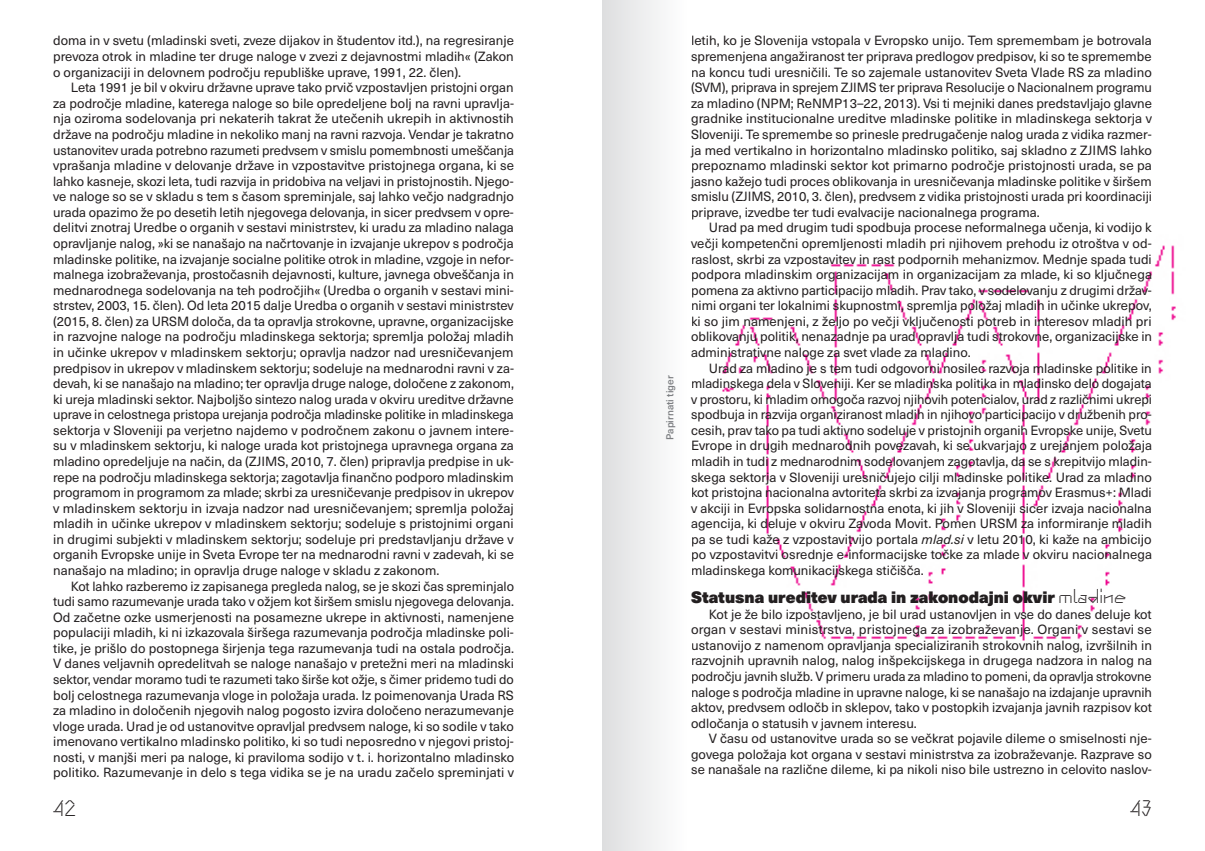
<style>
.page{position:relative;width:1205px;height:851px;background:#fff}
.page>*{position:absolute;margin:0;border:0;box-sizing:border-box;transform-origin:0 0}
.t1{font:22.5px "Anthony";color:#231f20}
.t2{font:16.25px "Neue Haas Unica W1 G X Black";color:#231f20}
.t3{font:13.12px/15.5px "Neue Haas Unica W1 G";color:#231f20;text-align:justify}
.t4{font:500 10px "Neue Haas Unica W1 G";color:#808285}
.s1{font-style:italic}
.s2{font-family:"Anthony";font-size:20px}
</style>
<div class="page">
<img style="left:722px;top:245px;width:454px;height:396px">
<div style="left:602px;top:0;width:89px;height:850px;background:linear-gradient(to right,#dedfe0,#fff)"></div>
<p class="t3" style="left:53px;top:32px;width:462px">doma in v svetu (mladinski sveti, zveze dijakov in študentov itd.), na regresiranje prevoza otrok in mladine ter druge naloge v zvezi z dejavnostmi mladih« (Zakon o organizaciji in delovnem področju republiške uprave, 1991, 22. člen).</p>
<p class="t3" style="left:53px;top:79px;width:462px;text-indent:18px">Leta 1991 je bil v okviru državne uprave tako prvič vzpostavljen pristojni organ za področje mladine, katerega naloge so bile opredeljene bolj na ravni upravlja&shy;nja oziroma sodelovanja pri nekaterih takrat že utečenih ukrepih in aktivnostih države na področju mladine in nekoliko manj na ravni razvoja. Vendar je takratno ustanovitev urada potrebno razumeti predvsem v smislu pomembnosti umeščanja vprašanja mladine v delovanje države in vzpostavitve pristojnega organa, ki se lahko kasneje, skozi leta, tudi razvija in pridobiva na veljavi in pristojnostih. Njego&shy;ve naloge so se v skladu s tem s časom spreminjale, saj lahko večjo nadgradnjo urada opazimo že po desetih letih njegovega delovanja, in sicer predvsem v opre&shy;delitvi znotraj Uredbe o organih v sestavi ministrstev, ki uradu za mladino nalaga opravljanje nalog, »ki se nanašajo na načrtovanje in izvajanje ukrepov s področja mladinske politike, na izvajanje socialne politike otrok in mladine, vzgoje in nefor&shy;malnega izobraževanja, prostočasnih dejavnosti, kulture, javnega obveščanja in mednarodnega sodelovanja na teh področjih« (Uredba o organih v sestavi mini&shy;strstev, 2003, 15. člen). Od leta 2015 dalje Uredba o organih v sestavi ministrstev (2015, 8. člen) za URSM določa, da ta opravlja strokovne, upravne, organizacijske in razvojne naloge na področju mladinskega sektorja; spremlja položaj mladih in učinke ukrepov v mladinskem sektorju; opravlja nadzor nad uresničevanjem predpisov in ukrepov v mladinskem sektorju; sodeluje na mednarodni ravni v za&shy;devah, ki se nanašajo na mladino; ter opravlja druge naloge, določene z zakonom, ki ureja mladinski sektor. Najboljšo sintezo nalog urada v okviru ureditve državne uprave in celostnega pristopa urejanja področja mladinske politike in mladinskega sektorja v Sloveniji pa verjetno najdemo v področnem zakonu o javnem intere&shy;su v mladinskem sektorju, ki naloge urada kot pristojnega upravnega organa za mladino opredeljuje na način, da (ZJIMS, 2010, 7. člen) pripravlja predpise in uk&shy;repe na področju mladinskega sektorja; zagotavlja finančno podporo mladinskim programom in programom za mlade; skrbi za uresničevanje predpisov in ukrepov v mladinskem sektorju in izvaja nadzor nad uresničevanjem; spremlja položaj mladih in učinke ukrepov v mladinskem sektorju; sodeluje s pristojnimi organi in drugimi subjekti v mladinskem sektorju; sodeluje pri predstavljanju države v organih Evropske unije in Sveta Evrope ter na mednarodni ravni v zadevah, ki se nanašajo na mladino; in opravlja druge naloge v skladu z zakonom.</p>
<p class="t3" style="left:53px;top:577px;width:462px;text-indent:18px">Kot lahko razberemo iz zapisanega pregleda nalog, se je skozi čas spreminjalo tudi samo razumevanje urada tako v ožjem kot širšem smislu njegovega delovanja.<br>Od začetne ozke usmerjenosti na posamezne ukrepe in aktivnosti, namenjene populaciji mladih, ki ni izkazovala širšega razumevanja področja mladinske poli&shy;tike, je prišlo do postopnega širjenja tega razumevanja tudi na ostala področja.<br>V danes veljavnih opredelitvah se naloge nanašajo v pretežni meri na mladinski sektor, vendar moramo tudi te razumeti tako širše kot ožje, s čimer pridemo tudi do bolj celostnega razumevanja vloge in položaja urada. Iz poimenovanja Urada RS za mladino in določenih njegovih nalog pogosto izvira določeno nerazumevanje vloge urada. Urad je od ustanovitve opravljal predvsem naloge, ki so sodile v tako imenovano vertikalno mladinsko politiko, ki so tudi neposredno v njegovi pristoj&shy;nosti, v manjši meri pa naloge, ki praviloma sodijo v t. i. horizontalno mladinsko politiko. Razumevanje in delo s tega vidika se je na uradu začelo spreminjati v</p>
<p class="t4" style="left:662px;top:440px;width:66px;rotate:-90deg">Papirnati tiger</p>
<p class="t3" style="left:691px;top:32px;width:462px">letih, ko je Slovenija vstopala v Evropsko unijo. Tem spremembam je botrovala spremenjena angažiranost ter priprava predlogov predpisov, ki so te spremembe na koncu tudi uresničili. Te so zajemale ustanovitev Sveta Vlade RS za mladino (SVM), priprava in sprejem ZJIMS ter priprava Resolucije o Nacionalnem programu za mladino (NPM; ReNMP13–22, 2013). Vsi ti mejniki danes predstavljajo glavne gradnike institucionalne ureditve mladinske politike in mladinskega sektorja v Sloveniji. Te spremembe so prinesle predrugačenje nalog urada z vidika razmer&shy;ja med vertikalno in horizontalno mladinsko politiko, saj skladno z ZJIMS lahko prepoznamo mladinski sektor kot primarno področje pristojnosti urada, se pa jasno kažejo tudi proces oblikovanja in uresničevanja mladinske politike v širšem smislu (ZJIMS, 2010, 3. člen), predvsem z vidika pristojnosti urada pri koordinaciji priprave, izvedbe ter tudi evalvacije nacionalnega programa.</p>
<p class="t3" style="left:691px;top:219px;width:462px;text-indent:18px">Urad pa med drugim tudi spodbuja procese neformalnega učenja, ki vodijo k večji kompetenčni opremljenosti mladih pri njihovem prehodu iz otroštva v od&shy;raslost, skrbi za vzpostavitev in rast podpornih mehanizmov. Mednje spada tudi podpora mladinskim organizacijam in organizacijam za mlade, ki so ključnega pomena za aktivno participacijo mladih. Prav tako, v sodelovanju z drugimi držav&shy;nimi organi ter lokalnimi skupnostmi, spremlja položaj mladih in učinke ukrepov, ki so jim namenjeni, z željo po večji vključenosti potreb in interesov mladih pri oblikovanju politik, nenazadnje pa urad opravlja tudi strokovne, organizacijske in administrativne naloge za svet vlade za mladino.</p>
<p class="t3" style="left:691px;top:359px;width:462px;text-indent:18px">Urad za mladino je s tem tudi odgovorni nosilec razvoja mladinske politike in mladinskega dela v Sloveniji. Ker se mladinska politika in mladinsko delo dogajata v prostoru, ki mladim omogoča razvoj njihovih potencialov, urad z različnimi ukrepi spodbuja in razvija organiziranost mladih in njihovo participacijo v družbenih pro&shy;cesih, prav tako pa tudi aktivno sodeluje v pristojnih organih Evropske unije, Svetu Evrope in drugih mednarodnih povezavah, ki se ukvarjajo z urejanjem položaja mladih in tudi z mednarodnim sodelovanjem zagotavlja, da se s krepitvijo mladin&shy;skega sektorja v Sloveniji uresničujejo cilji mladinske politike. Urad za mladino kot pristojna nacionalna avtoriteta skrbi za izvajanja programov Erasmus+: Mladi v akciji in Evropska solidarnostna enota, ki jih v Sloveniji sicer izvaja nacionalna agencija, ki deluje v okviru Zavoda Movit. Pomen URSM za informiranje mladih pa se tudi kaže z vzpostavitvijo portala <span class="s1">mlad.si</span> v letu 2010, ki kaže na ambicijo po vzpostavitvi osrednje e-informacijske točke za mlade v okviru nacionalnega mladinskega komunikacijskega stičišča.</p>
<p class="t2" style="left:691px;top:584px;width:437px">Statusna ureditev urada in zakonodajni okvir <span class="s2">mladine</span></p>
<p class="t3" style="left:691px;top:605px;width:462px;text-indent:18px">Kot je že bilo izpostavljeno, je bil urad ustanovljen in vse do danes deluje kot organ v sestavi ministrstva, pristojnega za izobraževanje. Organi v sestavi se ustanovijo z namenom opravljanja specializiranih strokovnih nalog, izvršilnih in razvojnih upravnih nalog, nalog inšpekcijskega in drugega nadzora in nalog na področju javnih služb. V primeru urada za mladino to pomeni, da opravlja strokovne naloge s področja mladine in upravne naloge, ki se nanašajo na izdajanje upravnih aktov, predvsem odločb in sklepov, tako v postopkih izvajanja javnih razpisov kot odločanja o statusih v javnem interesu.</p>
<p class="t3" style="left:691px;top:730px;width:462px;text-indent:18px">V času od ustanovitve urada so se večkrat pojavile dileme o smiselnosti nje&shy;govega položaja kot organa v sestavi ministrstva za izobraževanje. Razprave so se nanašale na različne dileme, ki pa nikoli niso bile ustrezno in celovito naslov-</p>
<h1 class="t1" style="left:53px;top:792px;width:24px">42</h1>
<h1 class="t1" style="left:1130px;top:792px;width:23px">43</h1>
</div>
